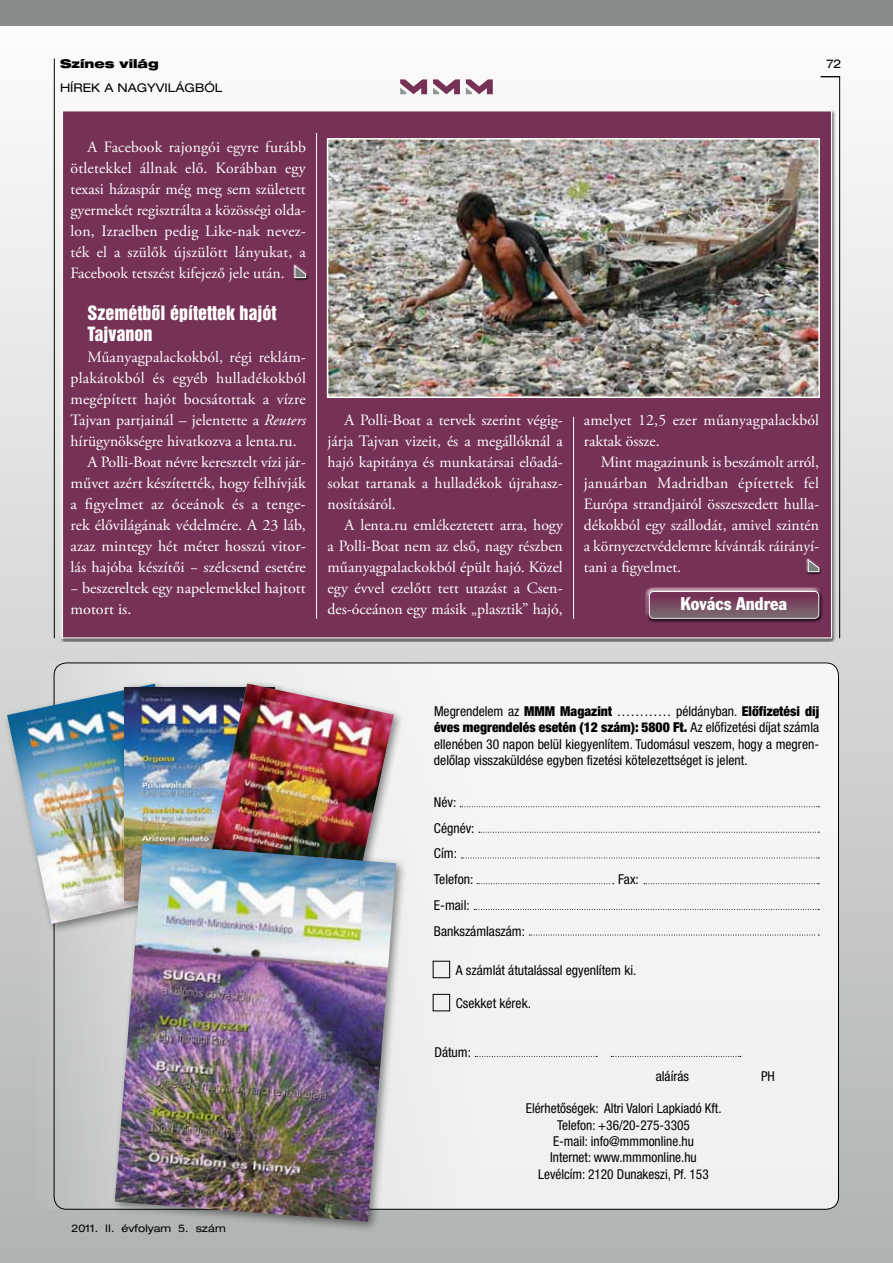
<style>
.page{position:relative;width:893px;height:1263px;background:#fff}
.page>*{position:absolute;margin:0;border:0;box-sizing:border-box;transform-origin:0 0}
.t1{font:18px/21px "Helvetica Inserat H Roman";color:#fff}
.t2{font:18px "Franklin Gothic H Condensed";color:#fff}
.t3{font:15.75px/21px "Adobe Garamond Pro";color:#fff;text-align:justify}
.t4{font:13.65px/16.4px "Helvetica Cond H";color:#000}
.t5{font:13.65px "Helvetica Cond H Black";color:#000}
.t6{font:12px "Helvetica Ext H";color:#000}
.t7{font:12px "Helvetica Ext H Black";color:#000}
.t8{font:10.5px "Helvetica Ext H";color:#000}
.s1{font-style:italic}
.s2{font-family:"Helvetica Cond H Black"}
.s3{font-family:"Helvetica Cond H"}
</style>
<div class="page">
<div style="left:0;top:0;width:893px;height:1263px;background:linear-gradient(to bottom,#fcfdfc,#afb3b1)"></div>
<div style="left:59px;top:109px;width:777px;height:533px;background:#000;opacity:.5"></div>
<div style="left:62px;top:111px;width:770px;height:527px;background:#763156;border:1px solid #fff"></div>
<hr style="left:54px;top:58px;width:1px;height:580px;background:#000">
<hr style="left:839px;top:76px;width:1px;height:562px;background:#000">
<div style="left:0;top:0;width:893px;height:26px;background:#868c89"></div>
<svg style="left:821px;top:76px;width:18px;height:1px"></svg>
<div style="left:293px;top:264px;width:15px;height:14px;background:#fff;opacity:.75"></div>
<div style="left:293px;top:273px;width:15px;height:7px;background:#000;opacity:.75"></div>
<svg style="left:295px;top:265px;width:11px;height:13px"></svg>
<div style="left:806px;top:558px;width:15px;height:14px;background:#fff;opacity:.75"></div>
<div style="left:806px;top:567px;width:15px;height:7px;background:#000;opacity:.75"></div>
<svg style="left:808px;top:559px;width:11px;height:13px"></svg>
<hr style="left:316px;top:133px;width:1px;height:486px;background:#fff">
<hr style="left:573px;top:417px;width:1px;height:202px;background:#fff">
<svg style="left:400px;top:79px;width:93px;height:15px"></svg>
<div style="left:645px;top:587px;width:177px;height:32px;background:#fff;opacity:.75"></div>
<div style="left:646px;top:591px;width:178px;height:32px;background:#000;opacity:.75"></div>
<svg style="left:649px;top:591px;width:170px;height:27px"></svg>
<div style="left:649px;top:591px;width:170px;height:28px;border:1px solid #fff;border-radius:4px"></div>
<img style="left:330px;top:141px;width:487px;height:254px">
<div style="left:327px;top:138px;width:493px;height:260px;border:2px solid #fff"></div>
<svg style="left:34px;top:662px;width:805px;height:547px;fill:#f2f3f2"></svg>
<svg style="left:475px;top:1056px;width:122px;height:1px"></svg>
<svg style="left:611px;top:1056px;width:130px;height:1px"></svg>
<div style="left:433px;top:961px;width:17px;height:17px;border:1px solid #000"></div>
<div style="left:433px;top:994px;width:17px;height:17px;border:1px solid #000"></div>
<svg style="left:460px;top:806px;width:359px;height:1px"></svg>
<svg style="left:479px;top:832px;width:340px;height:1px"></svg>
<svg style="left:461px;top:857px;width:358px;height:1px"></svg>
<svg style="left:474px;top:909px;width:345px;height:1px"></svg>
<svg style="left:529px;top:935px;width:290px;height:1px"></svg>
<svg style="left:644px;top:883px;width:175px;height:1px"></svg>
<svg style="left:477px;top:883px;width:137px;height:1px"></svg>
<div style="left:3px;top:679px;width:207px;height:256px;background:#000;opacity:.45"></div>
<img style="left:7px;top:684px;width:112px;height:240px">
<div style="left:119px;top:682px;width:168px;height:230px;background:#000;opacity:.45"></div>
<img style="left:124px;top:687px;width:74px;height:152px">
<div style="left:198px;top:679px;width:207px;height:255px;background:#000;opacity:.45"></div>
<img style="left:203px;top:683px;width:191px;height:156px">
<div style="left:110px;top:839px;width:297px;height:394px;background:#000;opacity:.45"></div>
<img style="left:115px;top:843px;width:281px;height:378px">
<p class="t7" style="left:60px;top:57px;width:100px">Színes világ</p>
<p class="t6" style="left:826px;top:57px;width:17px">72</p>
<p class="t6" style="left:60px;top:81px;width:164px">Hírek a nagyvi lágból</p>
<p class="t3" style="left:71px;top:137px;width:237px;text-indent:17px">A Facebook rajongói egyre furább ötletekkel állnak elő. Korábban egy texasi házaspár még meg sem született gyermekét regisztrálta a közösségi olda&shy;lon, Izraelben pedig Like-nak nevez&shy;ték el a szülők újszülött lányukat, a Facebook tetszést kifejező jele után.</p>
<p class="t1" style="left:88px;top:302px;width:191px">Szemétbôl építettek hajót<br>Tajvanon</p>
<p class="t3" style="left:88px;top:347px;width:220px">Műanyagpalackokból, régi reklám-</p>
<p class="t3" style="left:71px;top:368px;width:237px">plakátokból és egyéb hulladékokból</p>
<p class="t3" style="left:71px;top:389px;width:237px">megépített hajót bocsátottak a vízre</p>
<p class="t3" style="left:71px;top:410px;width:237px">Tajvan partjainál – jelentette a <span class="s1">Reuters</span></p>
<p class="t3" style="left:71px;top:431px;width:228px">hírügynökségre hivatkozva a lenta.ru.</p>
<p class="t3" style="left:88px;top:452px;width:220px">A Polli-Boat névre keresztelt vízi jár-</p>
<p class="t3" style="left:71px;top:473px;width:237px">művet azért készítették, hogy felhívják</p>
<p class="t3" style="left:71px;top:494px;width:237px">a figyelmet az óceánok és a tenge-</p>
<p class="t3" style="left:71px;top:515px;width:237px">rek élővilágának védelmére. A 23 láb,</p>
<p class="t3" style="left:71px;top:536px;width:237px">azaz mintegy hét méter hosszú vitor-</p>
<p class="t3" style="left:71px;top:557px;width:237px">lás hajóba készítői − szélcsend esetére</p>
<p class="t3" style="left:71px;top:578px;width:237px">− beszereltek egy napelemekkel hajtott</p>
<p class="t3" style="left:71px;top:599px;width:62px">motort is.</p>
<p class="t3" style="left:328px;top:410px;width:237px;text-indent:17px">A Polli-Boat a tervek szerint végig&shy;járja Tajvan vizeit, és a megállóknál a hajó kapitánya és munkatársai előadá&shy;sokat tartanak a hulladékok újrahasz&shy;nosításáról.</p>
<p class="t3" style="left:328px;top:515px;width:237px;text-indent:17px">A lenta.ru emlékeztetett arra, hogy a Polli-Boat nem az első, nagy részben műanyagpalackokból épült hajó. Közel egy évvel ezelőtt tett utazást a Csen&shy;des-óceánon egy másik „plasztik” hajó,</p>
<p class="t3" style="left:584px;top:410px;width:237px">amelyet 12,5 ezer műanyagpalackból raktak össze.</p>
<p class="t3" style="left:584px;top:452px;width:237px;text-indent:17px">Mint magazinunk is beszámolt arról, januárban Madridban építettek fel Európa strandjairól összeszedett hulla&shy;dékokból egy szállodát, amivel szintén a környezetvédelemre kívánták ráirányí&shy;tani a figyelmet.</p>
<p class="t2" style="left:680px;top:593px;width:108px">Kovács Andrea</p>
<p class="t8" style="left:71px;top:1223px;width:156px">2011. II. évfolyam 5. szám</p>
<p class="t4" style="left:434px;top:703px;width:387px">Meg-ren-de-lem az <span class="s2">MMM Magazint</span> ………… pél-dány-ban. <span class="s2">Elôfizetési díj</span></p>
<p class="t5" style="left:434px;top:720px;width:387px">éves megrendelés esetén (12 szám): 5800 Ft. <span class="s3">Az elôfizetési díjat szám-la</span></p>
<p class="t4" style="left:434px;top:736px;width:387px">el-le-né-ben 30 na-pon be-lül ki-e-gyen-lítem. Tu-do-má-sul veszem, hogy a meg-ren&shy;de-lô-lap vissza-kül-dé-se egy-ben fi-ze-té-si kö-te-le-zett-sé-get is je-lent.</p>
<p class="t4" style="left:434px;top:789px;width:42px;line-height:25.8px">Név:<br>Cégnév:<br>Cím:<br>Telefon:</p>
<p class="t4" style="left:618px;top:871px;width:22px">Fax:</p>
<p class="t4" style="left:434px;top:892px;width:93px;line-height:25.8px">E-mail:<br>Bankszámlaszám:</p>
<p class="t4" style="left:456px;top:962px;width:182px">A szám-lát átu-ta-lás-sal egyenlítem ki.</p>
<p class="t4" style="left:456px;top:995px;width:77px">Csekket kérek.</p>
<p class="t4" style="left:434px;top:1044px;width:38px">Dá-tum:</p>
<p class="t4" style="left:656px;top:1068px;width:35px">alá-írás</p>
<p class="t4" style="left:761px;top:1068px;width:15px">PH</p>
<p class="t4" style="left:526px;top:1100px;width:197px;text-align:center">Elérhetôségek: Altri Valori Lapkiadó Kft.<br>Telefon: +36/20-275-3305<br>E-mail: info@mmmonline.hu<br>Internet: www.mmmonline.hu<br>Levélcím: 2120 Dunakeszi, Pf. 153</p>
</div>
